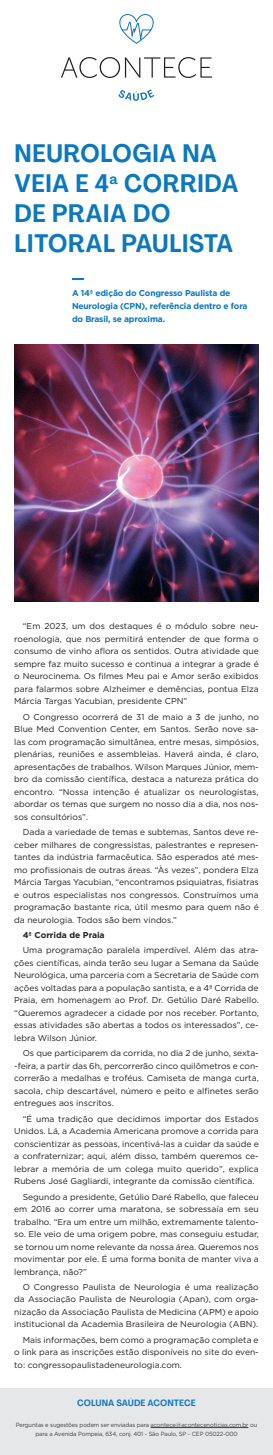
<style>
.page{position:relative;width:273px;height:1455px;background:#fff}
.page>*{position:absolute;margin:0;border:0;box-sizing:border-box;transform-origin:0 0}
.t1{font:700 25px/30px "Agrandir Text";color:#0c78bf}
.t2{font:700 9px "Agrandir Text";color:#0c78bf}
.TEXTO{font:8.5px/12.5px "Gotham";color:#231f20;text-align:justify}
.t3{font:700 8.5px/13px "Gotham";letter-spacing:-.02em;color:#0c78bf}
.TEXTO-2{font:700 8.5px "Gotham";color:#231f20}
.t4{font:6px/9px "Gotham";letter-spacing:-.02em;color:#3e3e3f;text-align:center;scale:.96 1}
</style>
<div class="page">
<svg style="left:61px;top:57px;width:150px;height:21px"></svg>
<svg style="left:118px;top:89px;width:36px;height:12px"></svg>
<svg style="left:119px;top:14px;width:35px;height:30px"></svg>
<div style="left:0;top:1388px;width:272px;height:66px;background:#e6e7e9"></div>
<hr style="left:150px;top:1427px;width:98px;height:1px;background:#3e3e3f">
<svg style="left:72px;top:278px;width:11px;height:2px"></svg>
<img style="left:14px;top:344px;width:244px;height:257px">
<p class="t1" style="left:14px;top:139px;width:225px">NEUROLOGIA NA<br>VEIA E 4<sup>a</sup> CORRIDA<br>DE PRAIA DO<br>LITORAL PAULISTA</p>
<p class="t3" style="left:72px;top:287px;width:176px">A 14ª edição do Congresso Paulista de<br>Neurologia (CPN), referência dentro e fora do Brasil, se aproxima.</p>
<p class="TEXTO" style="left:14px;top:620px;width:245px;text-indent:9px">“Em 2023, um dos destaques é o módulo sobre neu&shy;roenologia, que nos permitirá entender de que forma o consumo de vinho aflora os sentidos. Outra atividade que sempre faz muito sucesso e continua a integrar a grade é o Neurocinema. Os filmes Meu pai e Amor serão exibidos para falarmos sobre Alzheimer e demências, pontua Elza Márcia Targas Yacubian, presidente CPN”</p>
<p class="TEXTO" style="left:14px;top:710px;width:245px;text-indent:9px">O Congresso ocorrerá de 31 de maio a 3 de junho, no Blue Med Convention Center, em Santos. Serão nove sa&shy;las com programação simultânea, entre mesas, simpósios, plenárias, reuniões e assembleias. Haverá ainda, é claro, apresentações de trabalhos. Wilson Marques Júnior, mem&shy;bro da comissão científica, destaca a natureza prática do encontro. “Nossa intenção é atualizar os neurologistas, abordar os temas que surgem no nosso dia a dia, nos nos&shy;sos consultórios”.</p>
<p class="TEXTO" style="left:14px;top:825px;width:245px;text-indent:9px">Dada a variedade de temas e subtemas, Santos deve re&shy;ceber milhares de congressistas, palestrantes e represen&shy;tantes da indústria farmacêutica. São esperados até mes&shy;mo profissionais de outras áreas. “Às vezes”, pondera Elza Márcia Targas Yacubian, “encontramos psiquiatras, fisiatras e outros especialistas nos congressos. Construímos uma programação bastante rica, útil mesmo para quem não é da neurologia. Todos são bem vindos.”</p>
<p class="TEXTO-2" style="left:23px;top:929px;width:83px">4ª Corrida de Praia</p>
<p class="TEXTO" style="left:14px;top:943px;width:245px;text-indent:9px">Uma programação paralela imperdível. Além das atra&shy;ções científicas, ainda terão seu lugar a Semana da Saúde Neurológica, uma parceria com a Secretaria de Saúde com ações voltadas para a população santista, e a 4ª Corrida de Praia, em homenagem ao Prof. Dr. Getúlio Daré Rabello. “Queremos agradecer a cidade por nos receber. Portanto, essas atividades são abertas a todos os interessados”, ce&shy;lebra Wilson Júnior.</p>
<p class="TEXTO" style="left:14px;top:1046px;width:245px;text-indent:9px">Os que participarem da corrida, no dia 2 de junho, sexta--feira, a partir das 6h, percorrerão cinco quilômetros e con&shy;correrão a medalhas e troféus. Camiseta de manga curta, sacola, chip descartável, número e peito e alfinetes serão entregues aos inscritos.</p>
<p class="TEXTO" style="left:14px;top:1112px;width:245px;text-indent:9px">“É uma tradição que decidimos importar dos Estados Unidos. Lá, a Academia Americana promove a corrida para conscientizar as pessoas, incentivá-las a cuidar da saúde e a confraternizar; aqui, além disso, também queremos ce&shy;lebrar a memória de um colega muito querido”, explica Rubens José Gagliardi, integrante da comissão científica.</p>
<p class="TEXTO" style="left:14px;top:1189px;width:245px;text-indent:9px">Segundo a presidente, Getúlio Daré Rabello, que faleceu em 2016 ao correr uma maratona, se sobressaía em seu trabalho. “Era um entre um milhão, extremamente talento&shy;so. Ele veio de uma origem pobre, mas conseguiu estudar, se tornou um nome relevante da nossa área. Queremos nos movimentar por ele. É uma forma bonita de manter viva a lembrança, não?”</p>
<p class="TEXTO" style="left:14px;top:1280px;width:245px;text-indent:9px">O Congresso Paulista de Neurologia é uma realização da Associação Paulista de Neurologia (Apan), com orga&shy;nização da Associação Paulista de Medicina (APM) e apoio institucional da Academia Brasileira de Neurologia (ABN).</p>
<p class="TEXTO" style="left:14px;top:1333px;width:245px;text-indent:9px">Mais informações, bem como a programação completa e o link para as inscrições estão disponíveis no site do even&shy;to: congressopaulistadeneurologia.com.</p>
<p class="t2" style="left:77px;top:1396px;width:120px">COLUNA SAÚDE ACONTECE</p>
<p class="t4" style="left:16px;top:1419px;width:252px">Perguntas e sugestões podem ser enviadas para acontece@acontecenoticias.com.br ou para a Avenida Pompeia, 634, conj. 401 - São Paulo, SP - CEP 05022-000</p>
</div>
